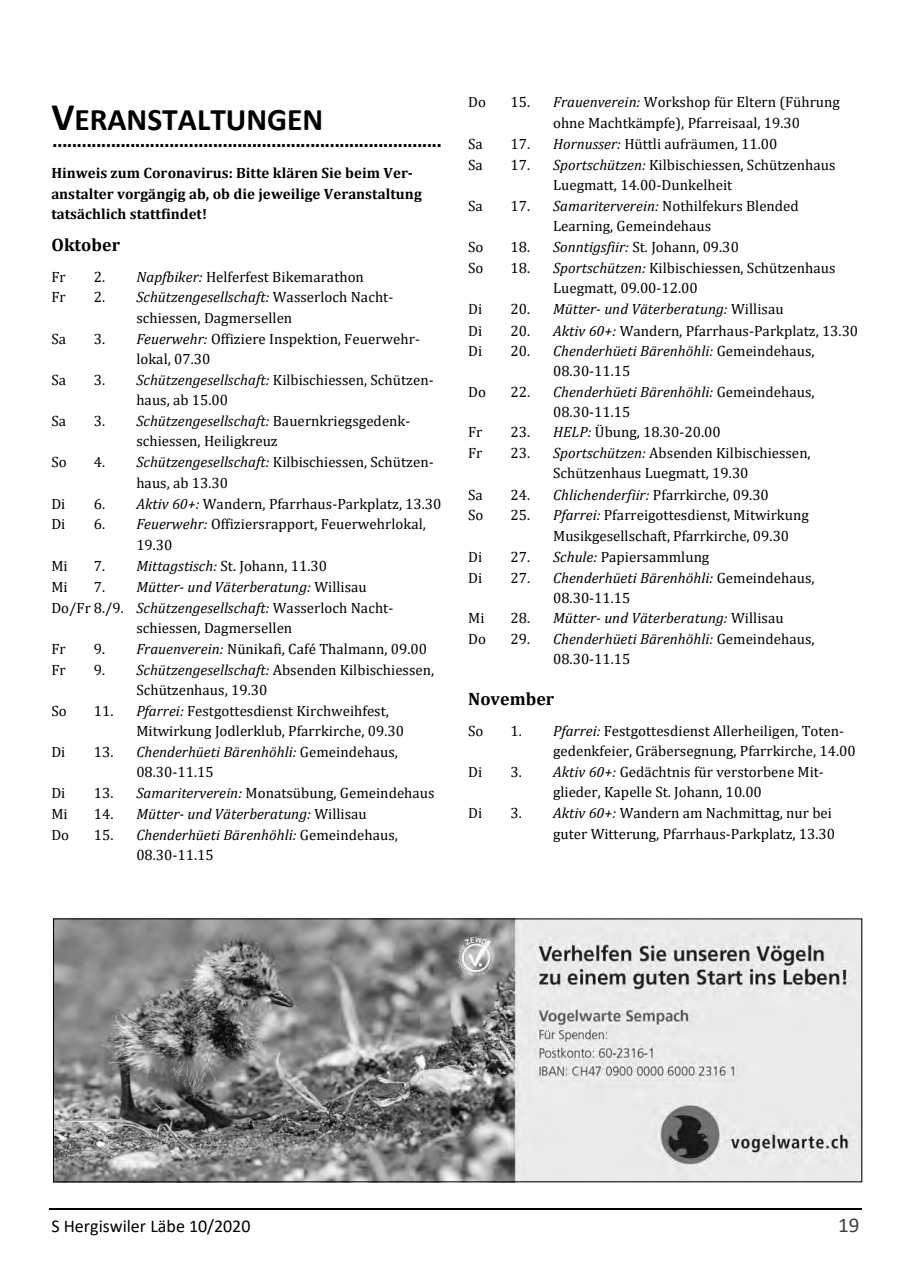
<style>
.page{position:relative;width:910px;height:1280px;background:#fff}
.page>*{position:absolute;margin:0;border:0;box-sizing:border-box;transform-origin:0 0}
.t1{font:700 31.5px "Calibri";color:#000}
.t2{font:700 21px "Cambria";color:#000}
.t3{font:21px "Calibri";color:#404040}
.t4{font:18px "Calibri";color:#000}
.t5{font:700 18px "Cambria";color:#000}
.t6{font:15px/20.5px "Cambria";color:#000}
.t7{font:italic 15px "Cambria";letter-spacing:.005em;color:#000}
.t8{font:700 15px/20.2px "Cambria";color:#000}
.s1{font-size:39px}
.s2{font-style:italic}
.s3{font-style:normal}
</style>
<div class="page">
<hr style="left:49px;top:1209px;width:812px;height:1px;background:#000">
<img style="left:55px;top:920px;width:805px;height:260px">
<div style="left:53px;top:918px;width:809px;height:264px;border:1px solid #000"></div>
<h1 class="t1" style="left:51px;top:98px;width:273px"><span class="s1">V</span>ERANSTALTUNGEN</h1>
<h2 class="t2" style="left:53px;top:125px;width:390px">................................................................................</h2>
<p class="t8" style="left:51px;top:163px;width:372px">Hinweis zum Coronavirus: Bitte klären Sie beim Ver&shy;anstalter vorgängig ab, ob die jeweilige Veranstaltung tatsächlich stattfindet!</p>
<p class="t5" style="left:51px;top:232px;width:70px">Oktober</p>
<p class="t6" style="left:51px;top:266px;width:16px">Fr</p>
<p class="t6" style="left:94px;top:266px;width:272px">2. <span class="s2">Napfbiker:</span> Helferfest Bikemarathon</p>
<p class="t6" style="left:51px;top:287px;width:16px">Fr</p>
<p class="t6" style="left:136px;top:287px;width:258px;text-indent:-42px">2. <span class="s2">Schützengesellschaft:</span> Wasserloch Nacht&shy;schiessen, Dagmersellen</p>
<p class="t6" style="left:51px;top:328px;width:16px">Sa</p>
<p class="t6" style="left:136px;top:328px;width:285px;text-indent:-42px">3. <span class="s2">Feuerwehr:</span> Offiziere Inspektion, Feuerwehr&shy;lokal, 07.30</p>
<p class="t6" style="left:51px;top:369px;width:16px">Sa</p>
<p class="t6" style="left:136px;top:369px;width:299px;text-indent:-42px">3. <span class="s2">Schützengesellschaft:</span> Kilbischiessen, Schützen&shy;haus, ab 15.00</p>
<p class="t6" style="left:51px;top:410px;width:16px">Sa</p>
<p class="t6" style="left:136px;top:411px;width:276px;text-indent:-42px">3. <span class="s2">Schützengesellschaft:</span> Bauernkriegsgedenk&shy;schiessen, Heiligkreuz</p>
<p class="t6" style="left:51px;top:452px;width:17px">So</p>
<p class="t6" style="left:136px;top:452px;width:299px;text-indent:-42px">4. <span class="s2">Schützengesellschaft:</span> Kilbischiessen, Schützen&shy;haus, ab 13.30</p>
<p class="t6" style="left:51px;top:493px;width:16px">Di</p>
<p class="t6" style="left:94px;top:493px;width:349px">6. <span class="s2">Aktiv 60+:</span> Wandern, Pfarrhaus-Parkplatz, 13.30</p>
<p class="t6" style="left:51px;top:514px;width:16px">Di</p>
<p class="t6" style="left:136px;top:514px;width:291px;text-indent:-42px">6. <span class="s2">Feuerwehr:</span> Offiziersrapport, Feuerwehrlokal,<br>19.30</p>
<p class="t6" style="left:51px;top:555px;width:18px">Mi</p>
<p class="t6" style="left:94px;top:555px;width:235px">7. <span class="s2">Mittagstisch:</span> St. Johann, 11.30</p>
<p class="t6" style="left:51px;top:576px;width:18px">Mi</p>
<p class="t7" style="left:94px;top:576px;width:275px"><span class="s3">7.</span> Mütter- und Väterberatung: <span class="s3">Willisau</span></p>
<p class="t6" style="left:51px;top:597px;width:343px">Do/Fr 8./9. <span class="s2">Schützengesellschaft:</span> Wasserloch Nacht-</p>
<p class="t6" style="left:136px;top:617px;width:157px">schiessen, Dagmersellen</p>
<p class="t6" style="left:51px;top:638px;width:16px">Fr</p>
<p class="t6" style="left:94px;top:638px;width:335px">9. <span class="s2">Frauenverein:</span> Nünikafi, Café Thalmann, 09.00</p>
<p class="t6" style="left:51px;top:659px;width:16px">Fr</p>
<p class="t6" style="left:136px;top:659px;width:299px;text-indent:-42px">9. <span class="s2">Schützengesellschaft:</span> Absenden Kilbischiessen,<br>Schützenhaus, 19.30</p>
<p class="t6" style="left:51px;top:700px;width:17px">So</p>
<p class="t6" style="left:136px;top:700px;width:269px;text-indent:-42px">11. <span class="s2">Pfarrei:</span> Festgottesdienst Kirchweihfest,<br>Mitwirkung Jodlerklub, Pfarrkirche, 09.30</p>
<p class="t6" style="left:51px;top:742px;width:16px">Di</p>
<p class="t6" style="left:136px;top:742px;width:263px;text-indent:-42px">13. <span class="s2">Chenderhüeti Bärenhöhli:</span> Gemeindehaus,<br>08.30-11.15</p>
<p class="t6" style="left:51px;top:782px;width:16px">Di</p>
<p class="t6" style="left:94px;top:782px;width:342px">13. <span class="s2">Samariterverein:</span> Monatsübung, Gemeindehaus</p>
<p class="t6" style="left:51px;top:803px;width:18px">Mi</p>
<p class="t7" style="left:94px;top:803px;width:275px"><span class="s3">14.</span> Mütter- und Väterberatung: <span class="s3">Willisau</span></p>
<p class="t6" style="left:51px;top:824px;width:19px">Do</p>
<p class="t6" style="left:136px;top:824px;width:263px;line-height:20.1px;text-indent:-42px">15. <span class="s2">Chenderhüeti Bärenhöhli:</span> Gemeindehaus,<br>08.30-11.15</p>
<p class="t6" style="left:468px;top:92px;width:19px">Do</p>
<p class="t6" style="left:511px;top:92px;width:331px;text-align:center">15. <span class="s2">Frauenverein:</span> Workshop für Eltern (Führung ohne Machtkämpfe), Pfarreisaal, 19.30</p>
<p class="t6" style="left:468px;top:133px;width:16px">Sa</p>
<p class="t6" style="left:511px;top:133px;width:268px">17. <span class="s2">Hornusser:</span> Hüttli aufräumen, 11.00</p>
<p class="t6" style="left:468px;top:154px;width:16px">Sa</p>
<p class="t6" style="left:553px;top:154px;width:284px;text-indent:-42px">17. <span class="s2">Sportschützen:</span> Kilbischiessen, Schützenhaus<br>Luegmatt, 14.00-Dunkelheit</p>
<p class="t6" style="left:468px;top:195px;width:16px">Sa</p>
<p class="t6" style="left:553px;top:196px;width:247px;text-indent:-42px">17. <span class="s2">Samariterverein:</span> Nothilfekurs Blended<br>Learning, Gemeindehaus</p>
<p class="t6" style="left:468px;top:237px;width:17px">So</p>
<p class="t6" style="left:511px;top:237px;width:230px">18. <span class="s2">Sonntigsfiir:</span> St. Johann, 09.30</p>
<p class="t6" style="left:468px;top:258px;width:17px">So</p>
<p class="t6" style="left:553px;top:258px;width:284px;text-indent:-42px">18. <span class="s2">Sportschützen:</span> Kilbischiessen, Schützenhaus<br>Luegmatt, 09.00-12.00</p>
<p class="t6" style="left:468px;top:299px;width:16px">Di</p>
<p class="t7" style="left:511px;top:299px;width:275px"><span class="s3">20.</span> Mütter- und Väterberatung: <span class="s3">Willisau</span></p>
<p class="t6" style="left:468px;top:320px;width:16px">Di</p>
<p class="t6" style="left:511px;top:320px;width:349px">20. <span class="s2">Aktiv 60+:</span> Wandern, Pfarrhaus-Parkplatz, 13.30</p>
<p class="t6" style="left:468px;top:341px;width:16px">Di</p>
<p class="t6" style="left:553px;top:341px;width:263px;line-height:20.1px;text-indent:-42px">20. <span class="s2">Chenderhüeti Bärenhöhli:</span> Gemeindehaus,<br>08.30-11.15</p>
<p class="t6" style="left:468px;top:381px;width:19px">Do</p>
<p class="t6" style="left:553px;top:381px;width:263px;line-height:20.1px;text-indent:-42px">22. <span class="s2">Chenderhüeti Bärenhöhli:</span> Gemeindehaus,<br>08.30-11.15</p>
<p class="t6" style="left:468px;top:422px;width:16px">Fr</p>
<p class="t6" style="left:511px;top:422px;width:212px">23. <span class="s2">HELP:</span> Übung, 18.30-20.00</p>
<p class="t6" style="left:468px;top:443px;width:16px">Fr</p>
<p class="t6" style="left:553px;top:443px;width:259px;text-indent:-42px">23. <span class="s2">Sportschützen:</span> Absenden Kilbischiessen,<br>Schützenhaus Luegmatt, 19.30</p>
<p class="t6" style="left:468px;top:484px;width:16px">Sa</p>
<p class="t6" style="left:511px;top:484px;width:260px">24. <span class="s2">Chlichenderfiir:</span> Pfarrkirche, 09.30</p>
<p class="t6" style="left:468px;top:505px;width:17px">So</p>
<p class="t6" style="left:553px;top:505px;width:257px;text-indent:-42px">25. <span class="s2">Pfarrei:</span> Pfarreigottesdienst, Mitwirkung<br>Musikgesellschaft, Pfarrkirche, 09.30</p>
<p class="t6" style="left:468px;top:546px;width:16px">Di</p>
<p class="t6" style="left:511px;top:546px;width:200px">27. <span class="s2">Schule:</span> Papiersammlung</p>
<p class="t6" style="left:468px;top:567px;width:16px">Di</p>
<p class="t6" style="left:553px;top:567px;width:263px;line-height:20.1px;text-indent:-42px">27. <span class="s2">Chenderhüeti Bärenhöhli:</span> Gemeindehaus,<br>08.30-11.15</p>
<p class="t6" style="left:468px;top:608px;width:18px">Mi</p>
<p class="t7" style="left:511px;top:607px;width:275px"><span class="s3">28.</span> Mütter- und Väterberatung: <span class="s3">Willisau</span></p>
<p class="t6" style="left:468px;top:628px;width:19px">Do</p>
<p class="t6" style="left:553px;top:629px;width:263px;line-height:20.1px;text-indent:-42px">29. <span class="s2">Chenderhüeti Bärenhöhli:</span> Gemeindehaus,<br>08.30-11.15</p>
<p class="t5" style="left:468px;top:686px;width:88px">November</p>
<p class="t6" style="left:468px;top:720px;width:17px">So</p>
<p class="t6" style="left:553px;top:720px;width:304px;text-indent:-42px">1. <span class="s2">Pfarrei:</span> Festgottesdienst Allerheiligen, Toten&shy;gedenkfeier, Gräbersegnung, Pfarrkirche, 14.00</p>
<p class="t6" style="left:468px;top:761px;width:16px">Di</p>
<p class="t6" style="left:553px;top:761px;width:272px;text-indent:-42px">3. <span class="s2">Aktiv 60+:</span> Gedächtnis für verstorbene Mit&shy;glieder, Kapelle St. Johann, 10.00</p>
<p class="t6" style="left:468px;top:803px;width:16px">Di</p>
<p class="t6" style="left:511px;top:803px;width:326px;text-align:right">3. <span class="s2">Aktiv 60+:</span> Wandern am Nachmittag, nur bei guter Witterung, Pfarrhaus-Parkplatz, 13.30</p>
<p class="t4" style="left:51px;top:1213px;width:201px">S Hergiswiler Läbe 10/2020</p>
<h2 class="t3" style="left:838px;top:1210px;width:23px">19</h2>
</div>
